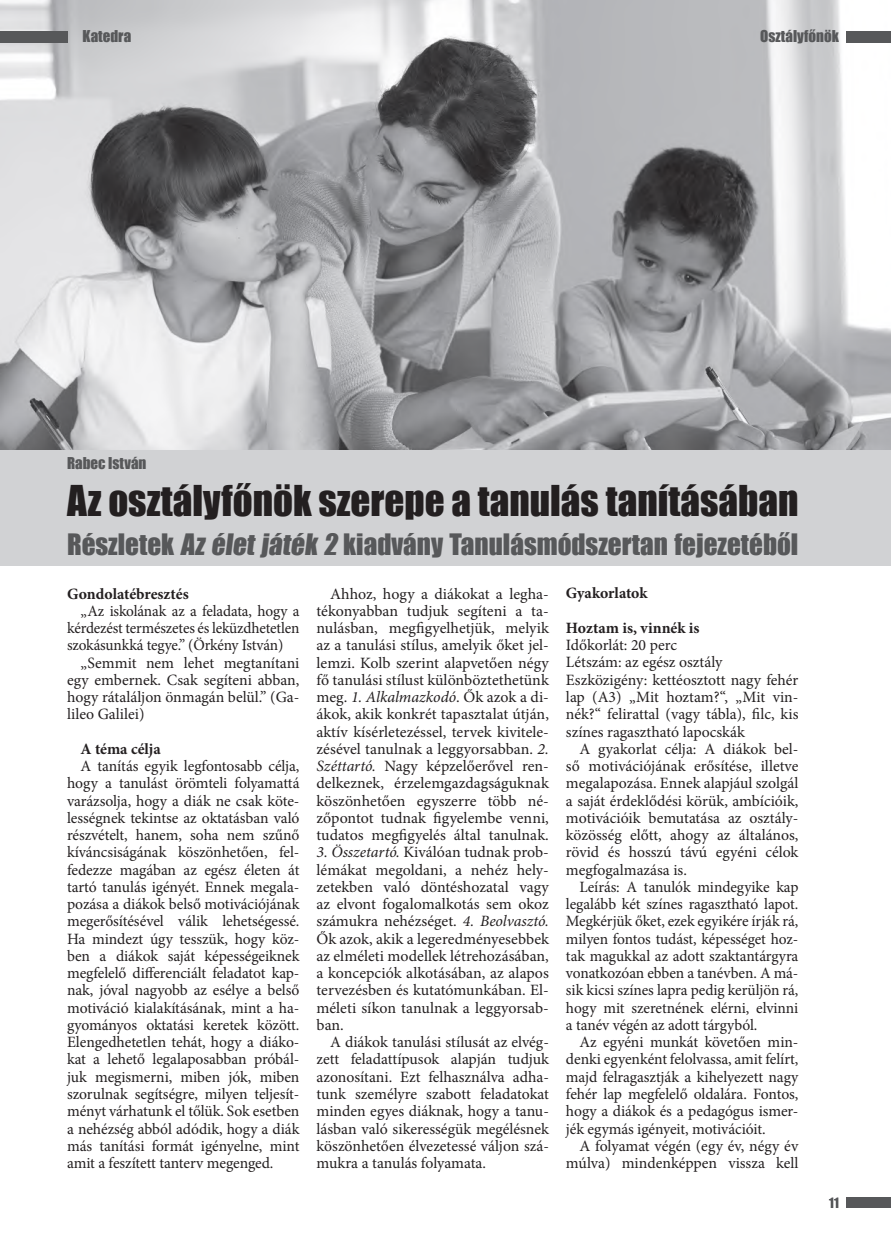
<style>
.page{position:relative;width:891px;height:1233px;background:#fff}
.page>*{position:absolute;margin:0;border:0;box-sizing:border-box;transform-origin:0 0}
.t1{font:39px "Impact";color:#231f20}
.t2{font:27.15px "Impact";color:#57585a}
.t3{font:15.75px/17.2px "Minion Pro";letter-spacing:-.005em;color:#231f20;text-align:justify}
.t4{font:700 15.75px/34.5px "Minion Pro";color:#231f20}
.t5{font:15px "Impact";color:#57585a}
.s1{font-style:italic}
</style>
<div class="page">
<img style="left:0;top:0;width:891px;height:450px">
<svg style="left:829px;top:1197px;width:9px;height:10px"></svg>
<div style="left:846px;top:31px;width:45px;height:11px;background:#57585a"></div>
<div style="left:846px;top:1197px;width:45px;height:11px;background:#57585a"></div>
<div style="left:0;top:31px;width:67px;height:11px;background:#57585a"></div>
<div style="left:0;top:450px;width:891px;height:115px;background:#d1d2d4"></div>
<p class="t5" style="left:83px;top:25px;width:50px">Katedra</p>
<p class="t5" style="left:760px;top:25px;width:80px">Osztályfőnök</p>
<p class="t5" style="left:67px;top:451px;width:81px">Rabec István</p>
<h1 class="t1" style="left:67px;top:470px;width:733px">Az osztályfőnök szerepe a tanulás tanításában</h1>
<h2 class="t2" style="left:67px;top:523px;width:733px">Részletek Az életjáték 2 kiadvány Tanulásmódszertan fejezetéből</h2>
<p class="t4" style="left:67px;top:576px;width:123px">Gondolatébresztés</p>
<p class="t3" style="left:67px;top:602px;width:234px;text-indent:14px">„Az iskolának az a feladata, hogy a kérdezést természetes és leküzdhetetlen szokásunkká tegye.” (Örkény István)</p>
<p class="t3" style="left:67px;top:654px;width:234px;text-indent:13px">„Semmit nem lehet megtanítani egy embernek. Csak segíteni abban, hogy rátaláljon önmagán belül.” (Ga&shy;lileo Galilei)</p>
<p class="t4" style="left:81px;top:731px;width:82px">A téma célja</p>
<p class="t3" style="left:67px;top:757px;width:234px;text-indent:14px">A tanítás egyik legfontosabb célja, hogy a tanulást örömteli folyamattá varázsolja, hogy a diák ne csak köte&shy;lességnek tekintse az oktatásban való részvételt, hanem, soha nem szűnő kíváncsiságának köszönhetően, fel&shy;fedezze magában az egész életen át tartó tanulás igényét. Ennek megala&shy;pozása a diákok belső motivációjának megerősítésével válik lehetségessé.<br>Ha mindezt úgy tesszük, hogy köz&shy;ben a diákok saját képességeiknek megfelelő differenciált feladatot kap&shy;nak, jóval nagyobb az esélye a belső motiváció kialakításának, mint a ha&shy;gyományos oktatási keretek között.<br>Elengedhetetlen tehát, hogy a diáko&shy;kat a lehető legalaposabban próbál&shy;juk megismerni, miben jók, miben szorulnak segítségre, milyen teljesít&shy;ményt várhatunk el tőlük. Sok esetben a nehézség abból adódik, hogy a diák más tanítási formát igényelne, mint amit a feszített tanterv megenged.</p>
<p class="t3" style="left:317px;top:585px;width:234px;text-indent:14px">Ahhoz, hogy a diákokat a legha&shy;tékonyabban tudjuk segíteni a ta&shy;nulásban, megfigyelhetjük, melyik az a tanulási stílus, amelyik őket jel&shy;lemzi. Kolb szerint alapvetően négy fő tanulási stílust különböztethetünk meg. <span class="s1">1. Alkalmazkodó</span>. Ők azok a di&shy;ákok, akik konkrét tapasztalat útján, aktív kísérletezéssel, tervek kivitele&shy;zésével tanulnak a leggyorsabban. <span class="s1">2.<br>Széttartó.</span> Nagy képzelőerővel ren&shy;delkeznek, érzelemgazdagságuknak köszönhetően egyszerre több né&shy;zőpontot tudnak figyelembe venni, tudatos megfigyelés által tanulnak.</p>
<p class="t3" style="left:317px;top:843px;width:234px"><span class="s1">3. Összetartó.</span> Kiválóan tudnak prob&shy;lémákat megoldani, a nehéz hely&shy;zetekben való döntéshozatal vagy az elvont fogalomalkotás sem okoz számukra nehézséget. <span class="s1">4. Beolvasztó.<br></span>Ők azok, akik a legeredményesebbek az elméleti modellek létrehozásában, a koncepciók alkotásában, az alapos tervezésben és kutatómunkában. El&shy;méleti síkon tanulnak a leggyorsab&shy;ban.</p>
<p class="t3" style="left:317px;top:1033px;width:234px;text-indent:13px">A diákok tanulási stílusát az elvég&shy;zett feladattípusok alapján tudjuk azonosítani. Ezt felhasználva adha&shy;tunk személyre szabott feladatokat minden egyes diáknak, hogy a tanu&shy;lásban való sikerességük megélésnek köszönhetően élvezetessé váljon szá&shy;mukra a tanulás folyamata.</p>
<p class="t4" style="left:566px;top:576px;width:135px">Gyakorlatok<br>Hoztam is, vinnék is</p>
<p class="t3" style="left:566px;top:636px;width:234px;text-align:left">Időkorlát: 20 perc<br>Létszám: az egész osztály<br>Eszközigény: kettéosztott nagy fehér lap (A3) „Mit hoztam?“, „Mit vin&shy;nék?“ felirattal (vagy tábla), filc, kis színes ragasztható lapocskák</p>
<p class="t3" style="left:566px;top:740px;width:234px;text-indent:13px">A gyakorlat célja: A diákok bel&shy;ső motivációjának erősítése, illetve megalapozása. Ennek alapjául szolgál a saját érdeklődési körük, ambícióik, motivációik bemutatása az osztály&shy;közösség előtt, ahogy az általános, rövid és hosszú távú egyéni célok megfogalmazása is.</p>
<p class="t3" style="left:566px;top:878px;width:234px;text-indent:14px">Leírás: A tanulók mindegyike kap legalább két színes ragasztható lapot.<br>Megkérjük őket, ezek egyikére írják rá, milyen fontos tudást, képességet hoz&shy;tak magukkal az adott szaktantárgyra vonatkozóan ebben a tanévben. A má&shy;sik kicsi színes lapra pedig kerüljön rá, hogy mit szeretnének elérni, elvinni a tanév végén az adott tárgyból.</p>
<p class="t3" style="left:566px;top:1033px;width:234px;text-indent:14px">Az egyéni munkát követően min&shy;denki egyenként felolvassa, amit felírt, majd felragasztják a kihelyezett nagy fehér lap megfelelő oldalára. Fontos, hogy a diákok és a pedagógus ismer&shy;jék egymás igényeit, motivációit.</p>
<p class="t3" style="left:566px;top:1137px;width:234px;text-align:right">A folyamat végén (egy év, négy év múlva) mindenképpen vissza kell</p>
</div>
